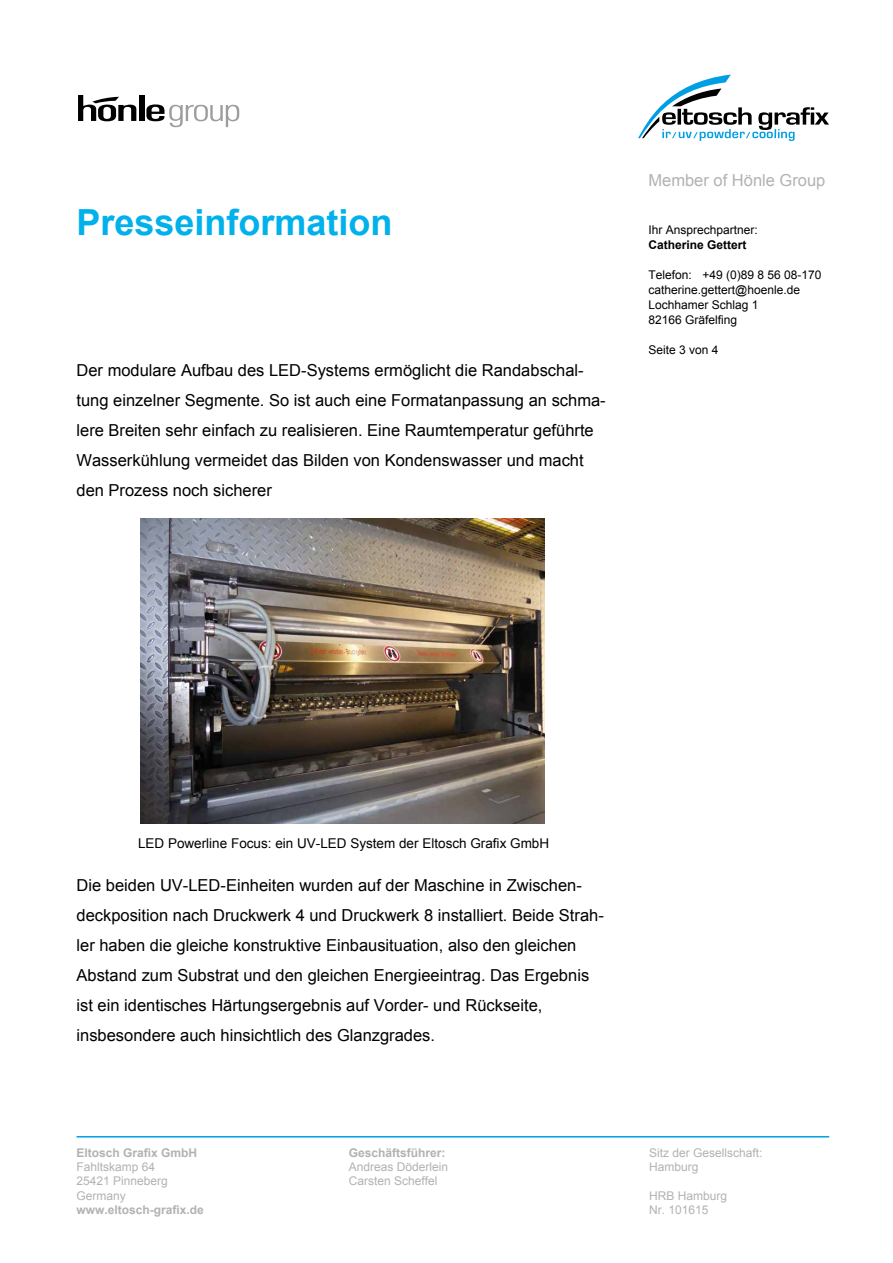
<style>
.page{position:relative;width:893px;height:1263px;background:#fff}
.page>*{position:absolute;margin:0;border:0;box-sizing:border-box;transform-origin:0 0}
.t1{font:700 36px "Arial";color:#00b1eb}
.t2{font:16.5px/30px "Arial";color:#000}
.t3{font:16.5px "Arial";color:#b3b2b2}
.t4{font:13.5px "Arial";color:#000}
.t5{font:12px/15px "Arial";color:#000}
.t6{font:12px/14.4px "Arial";color:#b3b2b2}
.t7{font:700 12px "Arial";color:#b3b2b2}
.t8{font:700 12px "Arial";color:#000}
</style>
<div class="page">
<svg style="left:638px;top:75px;width:191px;height:66px"></svg>
<div style="left:139px;top:95px;width:5px;height:26px;background:#000"></div>
<svg style="left:146px;top:104px;width:93px;height:23px"></svg>
<svg style="left:78px;top:95px;width:58px;height:26px"></svg>
<hr style="left:77px;top:1136px;width:752px;height:1px;background:#009fe3">
<img style="left:140px;top:519px;width:404px;height:305px">
<h1 class="t1" style="left:77px;top:198px;width:318px">Presseinformation</h1>
<p class="t2" style="left:77px;top:356px;width:531px">Der modulare Aufbau des LED-Systems ermöglicht die Randabschal&shy;tung einzelner Segmente. So ist auch eine Formatanpassung an schma&shy;lere Breiten sehr einfach zu realisieren. Eine Raumtemperatur geführte Wasserkühlung vermeidet das Bilden von Kondenswasser und macht den Prozess noch sicherer</p>
<p class="t3" style="left:648px;top:169px;width:178px">Member of Hönle Group</p>
<p class="t5" style="left:648px;top:222px;width:111px">Ihr Ansprechpartner:</p>
<p class="t8" style="left:648px;top:237px;width:100px">Catherine Gettert</p>
<p class="t5" style="left:648px;top:267px;width:175px">Telefon: +49 (0)89 8 56 08-170 catherine.gettert@hoenle.de<br>Lochhamer Schlag 1<br>82166 Gräfelfing</p>
<p class="t5" style="left:648px;top:342px;width:72px">Seite 3 von 4</p>
<p class="t4" style="left:138px;top:835px;width:413px">LED Powerline Focus: ein UV-LED System der Eltosch Grafix GmbH</p>
<p class="t2" style="left:77px;top:870px;width:529px">Die beiden UV-LED-Einheiten wurden auf der Maschine in Zwischen&shy;deckposition nach Druckwerk 4 und Druckwerk 8 installiert. Beide Strah&shy;ler haben die gleiche konstruktive Einbausituation, also den gleichen Abstand zum Substrat und den gleichen Energieeintrag. Das Ergebnis ist ein identisches Härtungsergebnis auf Vorder- und Rückseite, insbesondere auch hinsichtlich des Glanzgrades.</p>
<p class="t7" style="left:77px;top:1144px;width:122px">Eltosch Grafix GmbH</p>
<p class="t6" style="left:77px;top:1160px;width:93px">Fahltskamp 64<br>25421 Pinneberg<br>Germany</p>
<p class="t7" style="left:77px;top:1202px;width:129px">www.eltosch-grafix.de</p>
<p class="t7" style="left:349px;top:1144px;width:98px">Geschäftsführer:</p>
<p class="t6" style="left:349px;top:1160px;width:101px">Andreas Döderlein<br>Carsten Scheffel</p>
<p class="t6" style="left:649px;top:1145px;width:115px">Sitz der Gesellschaft:<br>Hamburg</p>
<p class="t6" style="left:649px;top:1188px;width:80px">HRB Hamburg<br>Nr. 101615</p>
</div>
